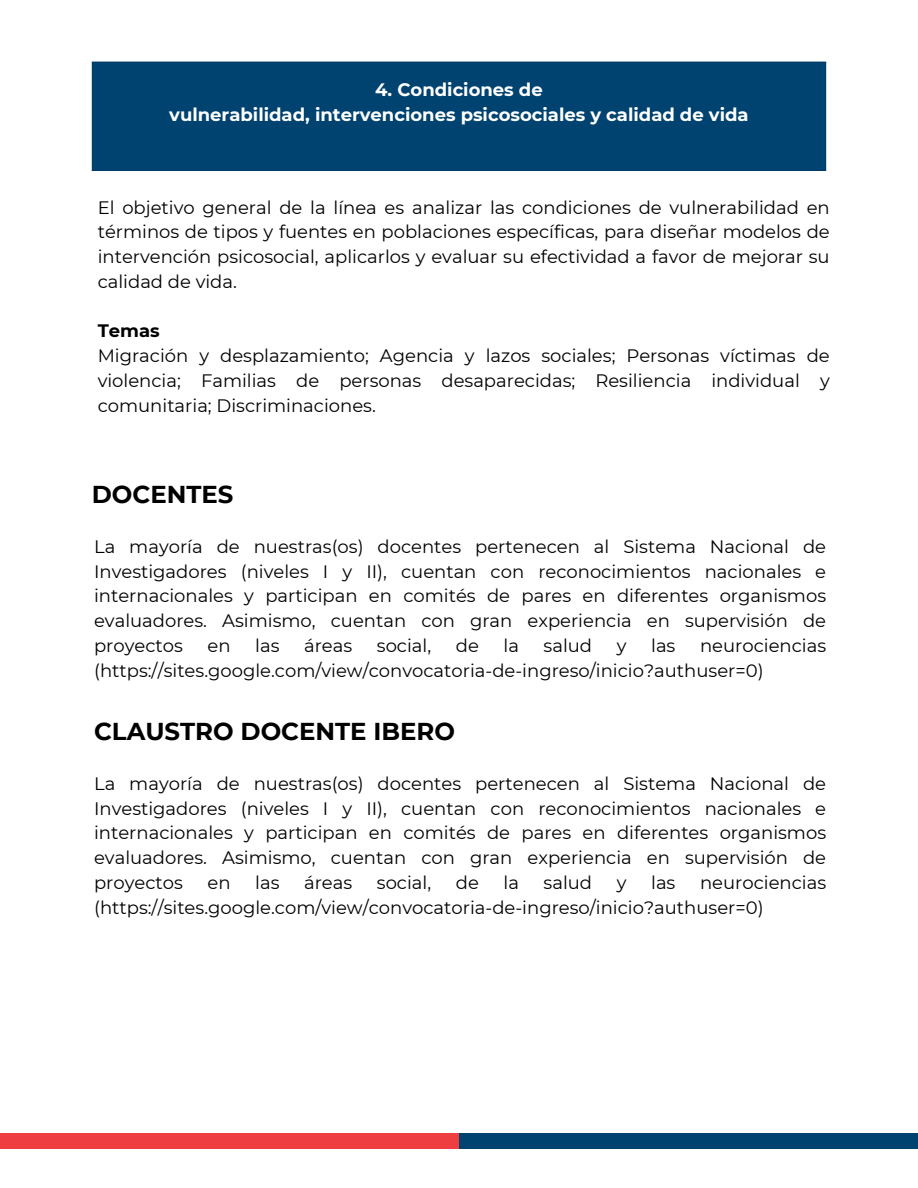
<style>
.page{position:relative;width:918px;height:1188px;background:#fff}
.page>*{position:absolute;margin:0;border:0;box-sizing:border-box;transform-origin:0 0}
.t1{font:700 24.45px "Montserrat";color:#000}
.t2{font:18px/24.8px "Montserrat";color:#000;text-align:justify}
.t3{font:700 18px "Montserrat";color:#fff}
.t4{font:700 18px "Montserrat";color:#000}
</style>
<div class="page">
<div style="left:0;top:1133px;width:459px;height:15px;background:#ef3e42"></div>
<div style="left:459px;top:1133px;width:459px;height:15px;background:#004270"></div>
<div style="left:92px;top:62px;width:734px;height:108px;background:#004270"></div>
<hr style="left:92px;top:170px;width:734px;height:1px;background:#004270">
<p class="t3" style="left:375px;top:79px;width:169px">4. Condiciones de</p>
<p class="t3" style="left:169px;top:104px;width:581px">vulnerabilidad, intervenciones psicosociales y calidad de vida</p>
<p class="t2" style="left:98px;top:195px;width:734px">El objetivo general de la línea es analizar las condiciones de vulnerabilidad en términos de tipos y fuentes en poblaciones específicas, para diseñar modelos de intervención psicosocial, aplicarlos y evaluar su efectividad a favor de mejorar su calidad de vida.</p>
<p class="t4" style="left:98px;top:320px;width:64px">Temas</p>
<p class="t2" style="left:98px;top:343px;width:734px">Migración y desplazamiento; Agencia y lazos sociales; Personas víctimas de violencia; Familias de personas desaparecidas; Resiliencia individual y comunitaria; Discriminaciones.</p>
<p class="t1" style="left:92px;top:480px;width:143px">DOCENTES</p>
<h1 class="t2" style="left:94px;top:534px;width:734px">La mayoría de nuestras(os) docentes pertenecen al Sistema Nacional de Investigadores (niveles I y II), cuentan con reconocimientos nacionales e internacionales y participan en comités de pares en diferentes organismos evaluadores. Asimismo, cuentan con gran experiencia en supervisión de proyectos</h1>
<h1 class="t2" style="left:94px;top:633px;width:734px;text-indent:606px">neurociencias (https://sites.google.com/view/convocatoria-de-ingreso/inicio?authuser=0)</h1>
<h1 class="t2" style="left:208px;top:633px;width:25px">en</h1>
<h1 class="t2" style="left:255px;top:633px;width:26px">las</h1>
<h1 class="t2" style="left:304px;top:633px;width:50px">áreas</h1>
<h1 class="t2" style="left:377px;top:633px;width:56px">social,</h1>
<h1 class="t2" style="left:456px;top:633px;width:25px">de</h1>
<h1 class="t2" style="left:504px;top:633px;width:17px">la</h1>
<h1 class="t2" style="left:544px;top:633px;width:50px">salud</h1>
<h1 class="t2" style="left:617px;top:633px;width:11px">y</h1>
<h1 class="t2" style="left:651px;top:633px;width:26px">las</h1>
<h1 class="t1" style="left:94px;top:716px;width:362px">CLAUSTRO DOCENTE IBERO</h1>
<p class="t2" style="left:94px;top:771px;width:734px">La mayoría de nuestras(os) docentes pertenecen al Sistema Nacional de Investigadores (niveles I y II), cuentan con reconocimientos nacionales e internacionales y participan en comités de pares en diferentes organismos evaluadores. Asimismo, cuentan con gran experiencia en supervisión de proyectos</p>
<p class="t2" style="left:94px;top:870px;width:734px;text-indent:606px">neurociencias (https://sites.google.com/view/convocatoria-de-ingreso/inicio?authuser=0)</p>
<p class="t2" style="left:208px;top:870px;width:25px">en</p>
<p class="t2" style="left:255px;top:870px;width:26px">las</p>
<p class="t2" style="left:304px;top:870px;width:50px">áreas</p>
<p class="t2" style="left:377px;top:870px;width:56px">social,</p>
<p class="t2" style="left:456px;top:870px;width:25px">de</p>
<p class="t2" style="left:504px;top:870px;width:17px">la</p>
<p class="t2" style="left:544px;top:870px;width:50px">salud</p>
<p class="t2" style="left:617px;top:870px;width:11px">y</p>
<p class="t2" style="left:651px;top:870px;width:26px">las</p>
</div>
